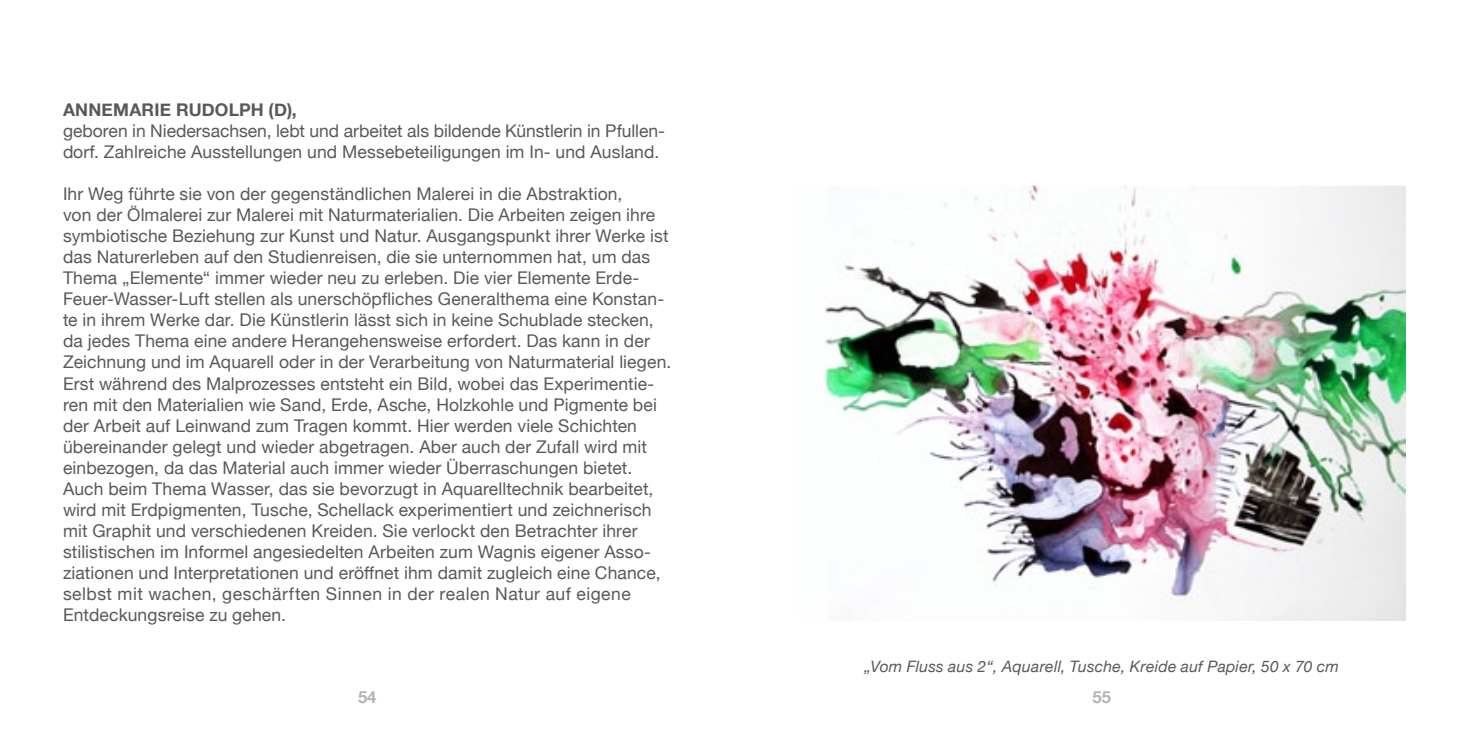
<style>
.page{position:relative;width:1469px;height:735px;background:#fff}
.page>*{position:absolute;margin:0;border:0;box-sizing:border-box;transform-origin:0 0}
.t1{font:17.5px/21px "Helvetica Neue";letter-spacing:.005em;color:#58595b}
.t2{font:700 17.5px "Helvetica Neue";color:#58595b}
.t3{font:700 16.62px "Helvetica Neue";color:#b1b4b6}
.t4{font:italic 15.75px "Helvetica Neue";letter-spacing:.015em;color:#58595b}
</style>
<div class="page">
<img style="left:824px;top:186px;width:581px;height:434px">
<p class="t2" style="left:63px;top:96px;width:25px">ANNEMARIE</p>
<p class="t2" style="left:176px;top:96px;width:65px">RUDOLPH</p>
<p class="t2" style="left:269px;top:96px;width:30px">(D),</p>
<p class="t1" style="left:63px;top:121px;width:603px">geboren in Niedersachsen, lebt und arbeitet als bildende Künstlerin in Pfullen&shy;dorf. Zahlreiche Ausstellungen und Messebeteiligungen im In- und Ausland.</p>
<p class="t1" style="left:63px;top:184px;width:610px">Ihr Weg führte sie von der gegenständlichen Malerei in die Abstraktion,<br>von der Ölmalerei zur Malerei mit Naturmaterialien. Die Arbeiten zeigen ihre symbiotische Beziehung zur Kunst und Natur. Ausgangspunkt ihrer Werke ist das Naturerleben auf den Studienreisen, die sie unternommen hat, um das Thema „Elemente“ immer wieder neu zu erleben. Die vier Elemente Erde-Feuer-Wasser-Luft stellen als unerschöpfliches Generalthema eine Konstan&shy;te in ihrem Werke dar. Die Künstlerin lässt sich in keine Schublade stecken, da jedes Thema eine andere Herangehensweise erfordert. Das kann in der Zeichnung und im Aquarell oder in der Verarbeitung von Naturmaterial liegen.<br>Erst während des Malprozesses entsteht ein Bild, wobei das Experimentie&shy;ren mit den Materialien wie Sand, Erde, Asche, Holzkohle und Pigmente bei der Arbeit auf Leinwand zum Tragen kommt. Hier werden viele Schichten übereinander gelegt und wieder abgetragen. Aber auch der Zufall wird mit einbezogen, da das Material auch immer wieder Überraschungen bietet.<br>Auch beim Thema Wasser, das sie bevorzugt in Aquarelltechnik bearbeitet, wird mit Erdpigmenten, Tusche, Schellack experimentiert und zeichnerisch mit Graphit und verschiedenen Kreiden. Sie verlockt den Betrachter ihrer stilistischen im Informel angesiedelten Arbeiten zum Wagnis eigener Asso&shy;ziationen und Interpretationen und eröffnet ihm damit zugleich eine Chance, selbst mit wachen, geschärften Sinnen in der realen Natur auf eigene Entdeckungsreise zu gehen.</p>
<p class="t4" style="left:864px;top:654px;width:476px">„Vom Fluss aus 2“, Aquarell, Tusche, Kreide auf Papier, 50 x 70 cm</p>
<p class="t3" style="left:358px;top:683px;width:20px">54</p>
<p class="t3" style="left:1092px;top:683px;width:20px">55</p>
</div>
